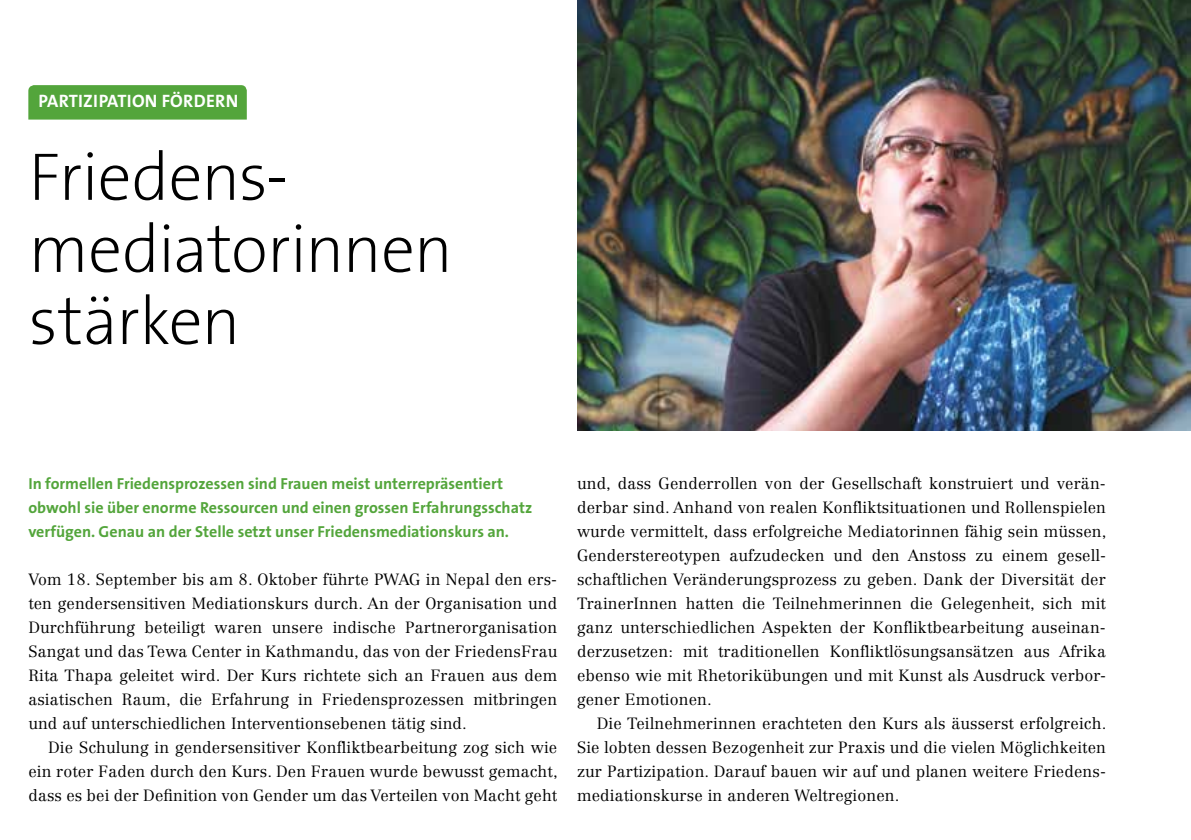
<style>
.page{position:relative;width:1191px;height:840px;background:#fff}
.page>*{position:absolute;margin:0;border:0;box-sizing:border-box;transform-origin:0 0}
.t1{font:200 68px/72px "The Sans B W2";letter-spacing:-.015em;color:#000}
.t2{font:700 18px "The Sans B W7";letter-spacing:.015em;color:#fff}
.t3{font:300 16px/24px "Centennial LT Std";letter-spacing:.01em;color:#000;text-align:justify}
.t4{font:700 16px/24px "The Sans B W7";color:#53a53b}
</style>
<div class="page">
<img style="left:577px;top:0;width:614px;height:430px">
<div style="left:28px;top:85px;width:219px;height:34px;background:#53a53b"></div>
<p class="t2" style="left:39px;top:90px;width:199px">Partizipation fördern</p>
<h1 class="t1" style="left:28px;top:141px;width:426px">Friedens&shy;mediatorinnen stärken</h1>
<p class="t4" style="left:28px;top:471px;width:505px">In formellen Friedensprozessen sind Frauen meist unterrepräsentiert obwohl sie über enorme Ressourcen und einen grossen Erfahrungsschatz verfügen. Genau an der Stelle setzt unser Friedensmediationskurs an.</p>
<p class="t3" style="left:28px;top:567px;width:530px">Vom 18. September bis am 8. Oktober führte PWAG in Nepal den ers&shy;ten gendersensitiven Mediationskurs durch. An der Organisation und Durchführung beteiligt waren unsere indische Partnerorganisation Sangat und das Tewa Center in Kathmandu, das von der FriedensFrau Rita Thapa geleitet wird. Der Kurs richtete sich an Frauen aus dem asiatischen Raum, die Erfahrung in Friedensprozessen mitbringen und auf unterschiedlichen Interventionsebenen tätig sind.</p>
<p class="t3" style="left:28px;top:735px;width:531px;text-indent:20px">Die Schulung in gendersensitiver Konfliktbearbeitung zog sich wie ein roter Faden durch den Kurs. Den Frauen wurde bewusst gemacht, dass es bei der Definition von Gender um das Verteilen von Macht geht</p>
<p class="t3" style="left:577px;top:471px;width:531px">und, dass Genderrollen von der Gesellschaft konstruiert und verän&shy;derbar sind. Anhand von realen Konfliktsituationen und Rollenspielen wurde vermittelt, dass erfolgreiche Mediatorinnen fähig sein müssen, Genderstereotypen aufzudecken und den Anstoss zu einem gesell&shy;schaftlichen Veränderungsprozess zu geben. Dank der Diversität der TrainerInnen hatten die Teilnehmerinnen die Gelegenheit, sich mit ganz unterschiedlichen Aspekten der Konfliktbearbeitung auseinan&shy;derzusetzen: mit traditionellen Konfliktlösungsansätzen aus Afrika ebenso wie mit Rhetorikübungen und mit Kunst als Ausdruck verbor&shy;gener Emotionen.</p>
<p class="t3" style="left:577px;top:711px;width:531px;text-indent:20px">Die Teilnehmerinnen erachteten den Kurs als äusserst erfolgreich.<br>Sie lobten dessen Bezogenheit zur Praxis und die vielen Möglichkeiten zur Partizipation. Darauf bauen wir auf und planen weitere Friedens&shy;mediationskurse in anderen Weltregionen.</p>
</div>
